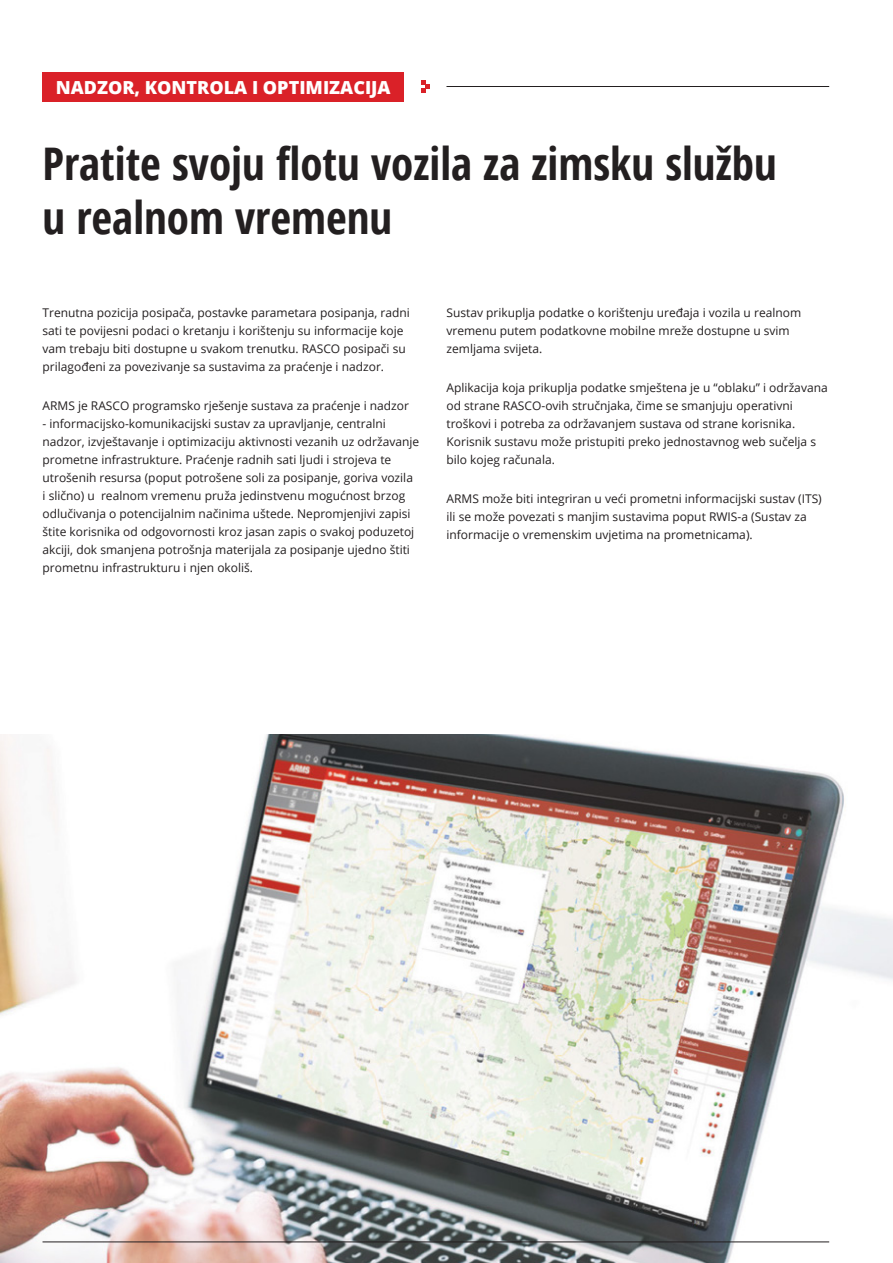
<style>
.page{position:relative;width:893px;height:1263px;background:#fff}
.page>*{position:absolute;margin:0;border:0;box-sizing:border-box;transform-origin:0 0}
.t1{font:700 condensed 45px/54px "Open Sans";color:#231f20}
.t2{font:800 18px "Open Sans";color:#fff}
._8pt_tekst{font:12px/18px "Open Sans";color:#231f20}
</style>
<div class="page">
<hr style="left:446px;top:86px;width:383px;height:1px;background:#231f20">
<img style="left:0;top:735px;width:893px;height:528px">
<hr style="left:43px;top:1242px;width:786px;height:1px;background:#231f20">
<div style="left:43px;top:72px;width:361px;height:30px;background:#da2128"></div>
<svg style="left:421px;top:80px;width:8px;height:13px"></svg>
<p class="t2" style="left:56px;top:74px;width:336px">NADZOR, KONTROLA I OPTIMIZACIJA</p>
<p class="t1" style="left:43px;top:136px;width:736px">Pratite svoju flotu vozila za zimsku službu u realnom vremenu</p>
<p class="_8pt_tekst" style="left:43px;top:303px;width:369px">Trenutna pozicija posipača, postavke parametara posipanja, radni sati te povijesni podaci o kretanju i korištenju su informacije koje vam trebaju biti dostupne u svakom trenutku. RASCO posipači su prilagođeni za povezivanje sa sustavima za praćenje i nadzor.</p>
<p class="_8pt_tekst" style="left:43px;top:396px;width:368px">ARMS je RASCO programsko rješenje sustava za praćenje i nadzor</p>
<p class="_8pt_tekst" style="left:43px;top:414px;width:378px">- informacijsko-komunikacijski sustav za upravljanje, centralni nadzor, izvještavanje i optimizaciju aktivnosti vezanih uz održavanje prometne infrastrukture. Praćenje radnih sati ljudi i strojeva te utrošenih resursa (poput potrošene soli za posipanje, goriva vozila<br>i slično) u realnom vremenu pruža jedinstvenu mogućnost brzog odlučivanja o potencijalnim načinima uštede. Nepromjenjivi zapisi štite korisnika od odgovornosti kroz jasan zapis o svakoj poduzetoj akciji, dok smanjena potrošnja materijala za posipanje ujedno štiti prometnu infrastrukturu i njen okoliš.</p>
<p class="_8pt_tekst" style="left:446px;top:303px;width:356px">Sustav prikuplja podatke o korištenju uređaja i vozila u realnom vremenu putem podatkovne mobilne mreže dostupne u svim zemljama svijeta.</p>
<p class="_8pt_tekst" style="left:446px;top:378px;width:383px">Aplikacija koja prikuplja podatke smještena je u “oblaku” i održavana od strane RASCO-ovih stručnjaka, čime se smanjuju operativni troškovi i potreba za održavanjem sustava od strane korisnika.<br>Korisnik sustavu može pristupiti preko jednostavnog web sučelja s bilo kojeg računala.</p>
<p class="_8pt_tekst" style="left:446px;top:490px;width:377px">ARMS može biti integriran u veći prometni informacijski sustav (ITS) ili se može povezati s manjim sustavima poput RWIS-a (Sustav za informacije o vremenskim uvjetima na prometnicama).</p>
</div>
